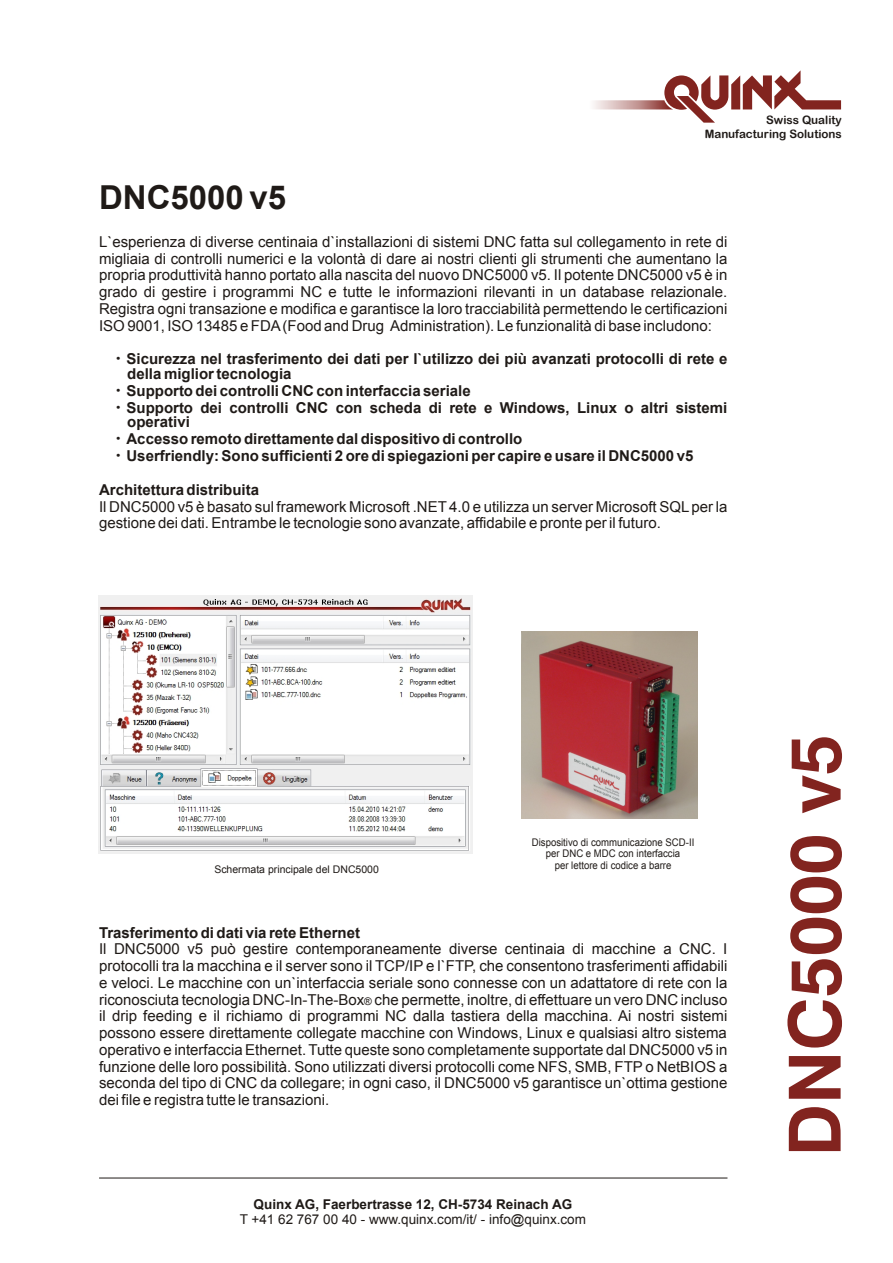
<style>
.page{position:relative;width:893px;height:1263px;background:#fff}
.page>*{position:absolute;margin:0;border:0;box-sizing:border-box;transform-origin:0 0}
.t1{font:700 72px "Swiss 721 BT";color:#82241f}
.t2{font:700 33px "Arial";color:#1f1a17}
.t3{font:15px/16.8px "Arial";color:#1f1a17;text-align:justify}
.t4{font:700 15px/16.8px "Arial";color:#1f1a17}
.t5{font:13.5px "Arial";color:#1f1a17}
.t6{font:700 13.5px "Arial";color:#1f1a17}
.t7{font:11.55px/13.5px "Arial Rounded MT Bold";color:#1f1a17;text-align:right}
.t8{font:10.5px/11.7px "Arial";color:#1f1a17;text-align:center;scale:.91 1}
.t9{font:10.5px "Arial";color:#1f1a17}
.s1{font-size:10.5px}
</style>
<div class="page">
<hr style="left:99px;top:1178px;width:628px;height:1px;background:#1f1a17">
<img style="left:522px;top:631px;width:175px;height:187px">
<img style="left:98px;top:595px;width:374px;height:258px">
<svg style="left:594px;top:70px;width:247px;height:53px"></svg>
<p class="t7" style="left:705px;top:114px;width:139px">Swiss Quality<br>Manufacturing Solutions</p>
<h2 class="t2" style="left:99px;top:185px;width:189px">DNC5000 v5</h2>
<p class="t3" style="left:99px;top:234px;width:630px">L`esperienza di diverse centinaia d`installazioni di sistemi DNC fatta sul collegamento in rete di migliaia di controlli numerici e la volontà di dare ai nostri clienti gli strumenti che aumentano la propria produttività hanno portato alla nascita del nuovo DNC5000 v5. Il potente DNC5000 v5 è in grado di gestire i programmi NC e tutte le informazioni rilevanti in un database relazionale.<br>Registra ogni transazione e modifica e garantisce la loro tracciabilità permettendo le certificazioni ISO 9001, ISO 13485 e FDA(Food and Drug Administration). Le funzionalità di base includono:</p>
<p class="t4" style="left:126px;top:353px;width:602px;line-height:14.7px">Sicurezza nel trasferimento dei dati per l`utilizzo dei più avanzati protocolli di rete e della miglior tecnologia</p>
<p class="t4" style="left:126px;top:383px;width:602px">Supporto dei controlli CNC con interfaccia seriale<br>Supporto dei controlli CNC con scheda di rete e Windows, Linux o altri sistemi</p>
<p class="t4" style="left:126px;top:415px;width:568px">operativi<br>Accesso remoto direttamente dal dispositivo di controllo<br>Userfriendly: Sono sufficienti 2 ore di spiegazioni per capire e usare il DNC5000 v5</p>
<p class="t4" style="left:99px;top:482px;width:162px">Architettura distribuita</p>
<p class="t3" style="left:99px;top:499px;width:630px">Il DNC5000 v5 è basato sul framework Microsoft .NET 4.0 e utilizza un server Microsoft SQLper la gestione dei dati. Entrambe le tecnologie sono avanzate, affidabile e pronte per il futuro.</p>
<p class="t9" style="left:214px;top:866px;width:166px">Schermata principale del DNC5000</p>
<p class="t8" style="left:532px;top:837px;width:180px">Dispositivo di communicazione SCD-II per DNC e MDC con interfaccia<br>per lettore di codice a barre</p>
<p class="t4" style="left:99px;top:925px;width:262px">Trasferimento di dati via rete Ethernet</p>
<p class="t3" style="left:99px;top:942px;width:630px">Il DNC5000 v5 può gestire contemporaneamente diverse centinaia di macchine a CNC. I protocolli tra la macchina e il server sono il TCP/IP e l`FTP, che consentono trasferimenti affidabili e veloci. Le macchine con un`interfaccia seriale sono connesse con un adattatore di rete con la riconosciuta tecnologia DNC-In-The-Box<span class="s1">®</span> che permette, inoltre, di effettuare un vero DNC incluso il drip feeding e il richiamo di programmi NC dalla tastiera della macchina. Ai nostri sistemi possono essere direttamente collegate macchine con Windows, Linux e qualsiasi altro sistema operativo e interfaccia Ethernet. Tutte queste sono completamente supportate dal DNC5000 v5 in funzione delle loro possibilità. Sono utilizzati diversi protocolli come NFS, SMB, FTP o NetBIOS a seconda del tipo di CNC da collegare; in ogni caso, il DNC5000 v5 garantisce un`ottima gestione dei file e registra tutte le transazioni.</p>
<p class="t6" style="left:254px;top:1199px;width:320px">Quinx AG, Faerbertrasse 12, CH-5734 Reinach AG</p>
<p class="t5" style="left:240px;top:1214px;width:348px">T +41 62 767 00 40 - www.quinx.com/it/ - info@quinx.com</p>
<h1 class="t1" style="left:786px;top:1156px;width:423px;rotate:-90deg">DNC5000 v5</h1>
</div>
